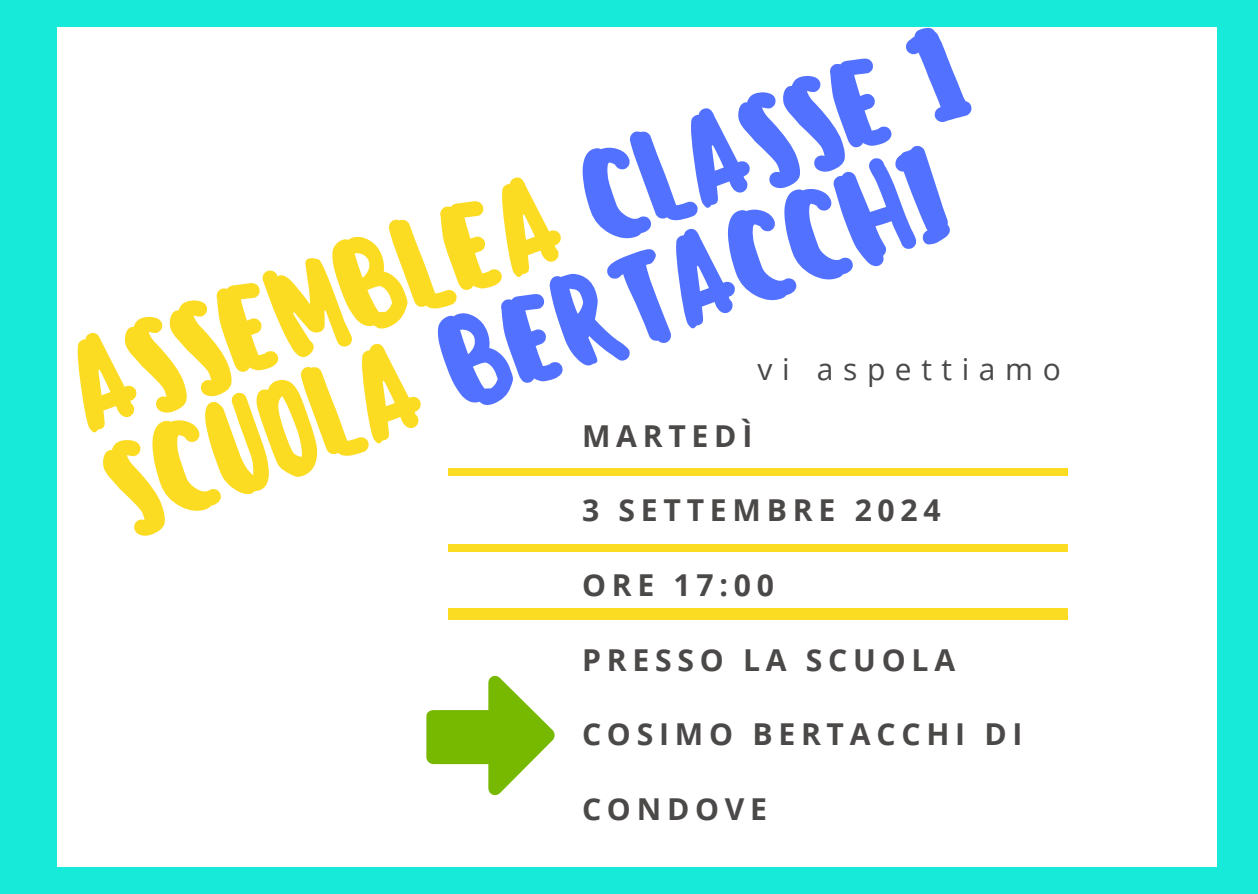
<style>
.page{position:relative;width:1258px;height:894px;background:#fff}
.page>*{position:absolute;margin:0;border:0;box-sizing:border-box;transform-origin:0 0}
.t1{font:500 122.4px/107.4px "Sensei";color:#5271ff}
.t2{font:700 30.3px "Open Sans";letter-spacing:.19em;color:#4b4848}
.t3{font:30px "Open Sans";letter-spacing:.32em;color:#4b4848}
.s1{color:#fcdb23}
</style>
<div class="page">
<div style="left:0;top:0;width:1258px;height:893px;background:#17ead9"></div>
<div style="left:57px;top:27px;width:1159px;height:839px;background:#fff"></div>
<div style="left:448px;top:468px;width:619px;height:7px;background:#fcdb23"></div>
<div style="left:448px;top:544px;width:619px;height:7px;background:#fcdb23"></div>
<div style="left:448px;top:608px;width:619px;height:11px;background:#fcdb23"></div>
<svg style="left:426px;top:675px;width:129px;height:119px"></svg>
<h1 class="t1" style="left:52px;top:343px;width:952px;rotate:-20deg"><span class="s1">ASSEMBLEA</span> CLASSE 1<br><span class="s1">SCUOLA</span> BERTACCHI</h1>
<p class="t3" style="left:757px;top:348px;width:305px">vi aspettiamo</p>
<p class="t2" style="left:582px;top:414px;width:172px">MARTEDÌ</p>
<p class="t2" style="left:582px;top:489px;width:360px">3 SETTEMBRE 2024</p>
<p class="t2" style="left:582px;top:563px;width:194px">ORE 17:00</p>
<p class="t2" style="left:582px;top:638px;width:375px">PRESSO LA SCUOLA</p>
<p class="t2" style="left:582px;top:712px;width:442px">COSIMO BERTACCHI DI</p>
<p class="t2" style="left:582px;top:787px;width:187px">CONDOVE</p>
</div>
